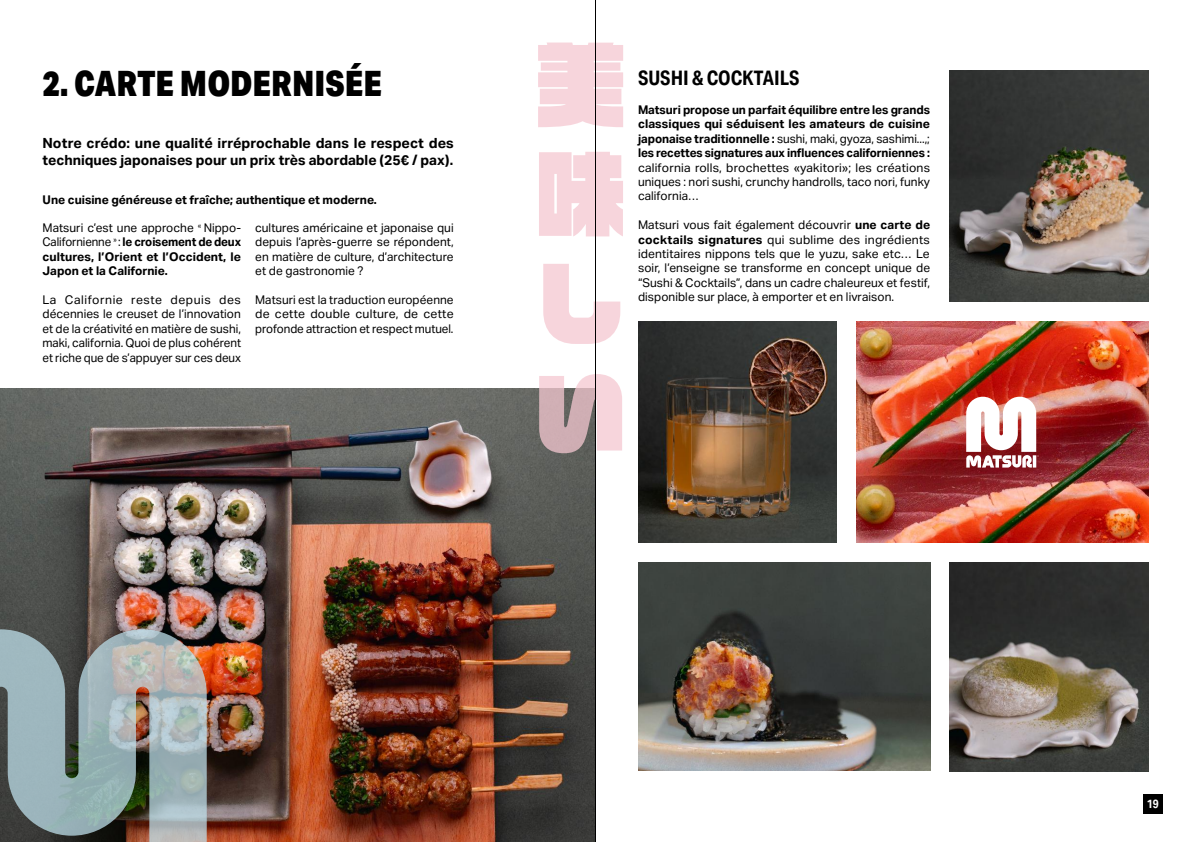
<style>
.page{position:relative;width:1191px;height:842px;background:#fff}
.page>*{position:absolute;margin:0;border:0;box-sizing:border-box;transform-origin:0 0}
.t1{font:900 35px "Aktiv Grotesk Cd";color:#000}
.t2{font:700 20px "Aktiv Grotesk Cd";color:#000}
.t3{font:700 14px/16.8px "Aktiv Grotesk";color:#000}
.t4{font:12px/14.4px "Aktiv Grotesk";color:#000;text-align:justify}
.t5{font:700 12px/14.4px "Aktiv Grotesk";color:#000;text-align:justify}
.t6{font:700 12px "Aktiv Grotesk Cd";color:#fff}
.s1{font-weight:400}
.s2{font-weight:700}
</style>
<div class="page">
<img style="left:0;top:388px;width:595px;height:454px">
<img style="left:856px;top:321px;width:292px;height:222px">
<img style="left:638px;top:563px;width:292px;height:208px">
<img style="left:638px;top:321px;width:198px;height:222px">
<svg style="left:966px;top:397px;width:72px;height:71px"></svg>
<img style="left:950px;top:71px;width:198px;height:230px">
<img style="left:950px;top:563px;width:198px;height:208px">
<svg style="left:538px;top:43px;width:85px;height:84px;background:#f7d8df"></svg>
<svg style="left:539px;top:152px;width:84px;height:84px;background:#f7d8de"></svg>
<svg style="left:543px;top:264px;width:77px;height:80px"></svg>
<svg style="left:539px;top:374px;width:83px;height:79px;background:#d3b9bd"></svg>
<svg style="left:0;top:629px;width:207px;height:213px;background:#8d999a"></svg>
<hr style="left:595px;top:0;width:1px;height:842px;background:#000">
<div style="left:1142px;top:794px;width:20px;height:20px;background:#000"></div>
<h1 class="t1" style="left:43px;top:63px;width:341px">2. CARTE MODERNISÉE</h1>
<p class="t3" style="left:43px;top:135px;width:413px">Notre crédo: une qualité irréprochable dans le respect des techniques japonaises pour un prix très abordable (25€ / pax).</p>
<p class="t5" style="left:43px;top:192px;width:336px">Une cuisine généreuse et fraîche; authentique et moderne.</p>
<p class="t5" style="left:43px;top:221px;width:200px"><span class="s1">Matsuri c’est une approche</span> <sup>«</sup> <span class="s1">Nippo-Californienne</span> <sup>»</sup> <span class="s1">:</span> le croisement de deux cultures, l’Orient et l’Occident, le Japon et la Californie.</p>
<p class="t4" style="left:43px;top:293px;width:200px">La Californie reste depuis des décennies le creuset de l’innovation et de la créativité en matière de sushi, maki, california. Quoi de plus cohérent et riche que de s’appuyer sur ces deux</p>
<p class="t4" style="left:255px;top:221px;width:200px">cultures américaine et japonaise qui depuis l’après-guerre se répondent, en matière de culture, d’architecture et de gastronomie ?</p>
<p class="t4" style="left:255px;top:293px;width:200px">Matsuri est la traduction européenne de cette double culture, de cette profonde attraction et respect mutuel.</p>
<h2 class="t2" style="left:638px;top:67px;width:163px">SUSHI &amp; COCKTAILS</h2>
<p class="t5" style="left:638px;top:103px;width:293px">Matsuri propose un parfait équilibre entre les grands classiques qui séduisent les amateurs de cuisine japonaise traditionnelle : <span class="s1">sushi, maki, gyoza, sashimi...,; </span>les recettes signatures aux influences californiennes :</p>
<p class="t4" style="left:638px;top:160px;width:294px">california rolls, brochettes «yakitori»; les créations uniques : nori sushi, crunchy handrolls, taco nori, funky california…</p>
<p class="t4" style="left:638px;top:218px;width:294px">Matsuri vous fait également découvrir <span class="s2">une carte de cocktails signatures</span> qui sublime des ingrédients identitaires nippons tels que le yuzu, sake etc… Le soir, l’enseigne se transforme en concept unique de “Sushi &amp; Cocktails”, dans un cadre chaleureux et festif, disponible sur place, à emporter et en livraison.</p>
<p class="t6" style="left:1146px;top:797px;width:13px">19</p>
</div>
